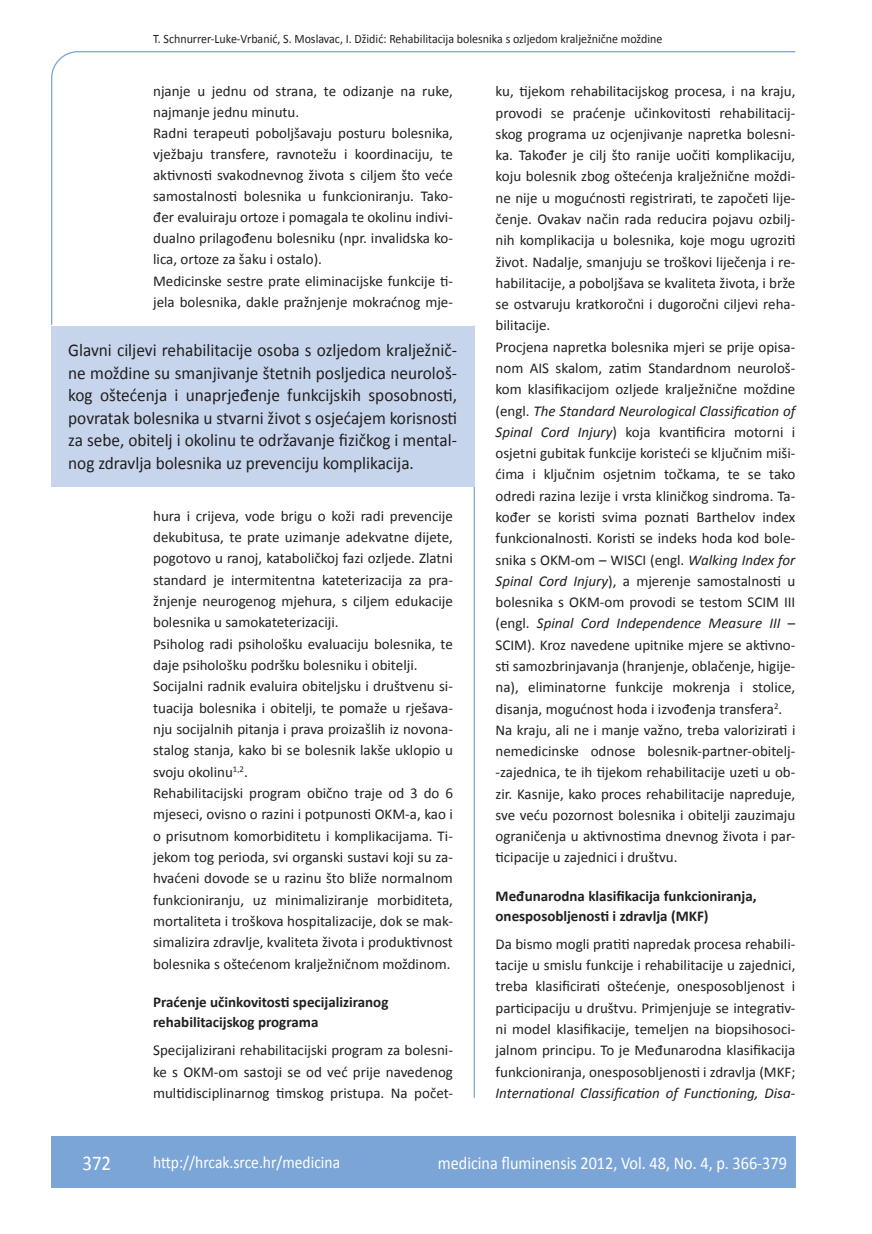
<style>
.page{position:relative;width:872px;height:1234px;background:#fff}
.page>*{position:absolute;margin:0;border:0;box-sizing:border-box;transform-origin:0 0}
.t1{font:21px "Calibri";color:#fff;scale:.9 1}
.anterfile{font:18px/22.5px "Calibri";color:#231f20;text-align:justify;scale:.96 1}
.t2{font:18px "Calibri";color:#fff;scale:.9 1}
.t3{font:17.25px "Calibri";color:#fff;scale:.9 1}
.osnovni_tekst{font:15px/21.3px "Calibri";color:#231f20;text-align:justify}
.podnaslov{font:700 15px/19.8px "Calibri";color:#231f20}
.glava{font:12.75px "Calibri";color:#231f20;scale:.94 1}
.s1{font-style:italic}
</style>
<div class="page">
<svg style="left:51px;top:51px;width:745px;height:274px"></svg>
<hr style="left:473px;top:325px;width:2px;height:772px;background:#7ca5d7">
<div style="left:51px;top:1135px;width:744px;height:51px;background:#7ca5d7"></div>
<div style="left:51px;top:325px;width:423px;height:161px;background:#c6d5ec"></div>
<p class="glava" style="left:153px;top:30px;width:543px">T. Schnurrer-Luke-Vrbanić, S. Moslavac, I. Džidić: Rehabilitacija bolesnika s ozljedom kralježnične moždine</p>
<p class="osnovni_tekst" style="left:153px;top:80px;width:301px">njanje u jednu od strana, te odizanje na ruke, najmanje jednu minutu.</p>
<p class="osnovni_tekst" style="left:153px;top:122px;width:301px">Radni terapeuti poboljšavaju posturu bolesnika, vježbaju transfere, ravnotežu i koordinaciju, te aktivnosti svakodnevnog života s ciljem što veće samostalnosti bolesnika u funkcioniranju. Tako&shy;đer evaluiraju ortoze i pomagala te okolinu indivi&shy;dualno prilagođenu bolesniku (npr. invalidska ko&shy;lica, ortoze za šaku i ostalo).</p>
<p class="osnovni_tekst" style="left:153px;top:269px;width:301px">Medicinske sestre prate eliminacijske funkcije ti&shy;jela bolesnika, dakle pražnjenje mokraćnog mje-</p>
<p class="anterfile" style="left:68px;top:338px;width:407px">Glavni ciljevi rehabilitacije osoba s ozljedom kralježnič&shy;ne moždine su smanjivanje štetnih posljedica neurološ&shy;kog oštećenja i unaprjeđenje funkcijskih sposobnosti, povratak bolesnika u stvarni život s osjećajem korisnosti za sebe, obitelj i okolinu te održavanje fizičkog i mental&shy;nog zdravlja bolesnika uz prevenciju komplikacija.</p>
<p class="osnovni_tekst" style="left:153px;top:504px;width:301px">hura i crijeva, vode brigu o koži radi prevencije dekubitusa, te prate uzimanje adekvatne dijete, pogotovo u ranoj, kataboličkoj fazi ozljede. Zlatni standard je intermitentna kateterizacija za pra&shy;žnjenje neurogenog mjehura, s ciljem edukacije bolesnika u samokateterizaciji.</p>
<p class="osnovni_tekst" style="left:153px;top:632px;width:301px">Psiholog radi psihološku evaluaciju bolesnika, te daje psihološku podršku bolesniku i obitelji.</p>
<p class="osnovni_tekst" style="left:153px;top:675px;width:301px">Socijalni radnik evaluira obiteljsku i društvenu si&shy;tuacija bolesnika i obitelji, te pomaže u rješava&shy;nju socijalnih pitanja i prava proizašlih iz novona&shy;stalog stanja, kako bi se bolesnik lakše uklopio u svoju okolinu<sup>1,2</sup>.</p>
<p class="osnovni_tekst" style="left:153px;top:781px;width:301px">Rehabilitacijski program obično traje od 3 do 6 mjeseci, ovisno o razini i potpunosti OKM-a, kao i o prisutnom komorbiditetu i komplikacijama. Ti&shy;jekom tog perioda, svi organski sustavi koji su za&shy;hvaćeni dovode se u razinu što bliže normalnom funkcioniranju, uz minimaliziranje morbiditeta, mortaliteta i troškova hospitalizacije, dok se mak&shy;simalizira zdravlje, kvaliteta života i produktivnost bolesnika s oštećenom kralježničnom moždinom.</p>
<p class="podnaslov" style="left:153px;top:991px;width:237px">Praćenje učinkovitosti specijaliziranog rehabilitacijskog programa</p>
<p class="osnovni_tekst" style="left:153px;top:1038px;width:301px">Specijalizirani rehabilitacijski program za bolesni&shy;ke s OKM-om sastoji se od već prije navedenog multidisciplinarnog timskog pristupa. Na počet-</p>
<p class="osnovni_tekst" style="left:495px;top:80px;width:301px">ku, tijekom rehabilitacijskog procesa, i na kraju, provodi se praćenje učinkovitosti rehabilitacij&shy;skog programa uz ocjenjivanje napretka bolesni&shy;ka. Također je cilj što ranije uočiti komplikaciju, koju bolesnik zbog oštećenja kralježnične moždi&shy;ne nije u mogućnosti registrirati, te započeti lije&shy;čenje. Ovakav način rada reducira pojavu ozbilj&shy;nih komplikacija u bolesnika, koje mogu ugroziti život. Nadalje, smanjuju se troškovi liječenja i re&shy;habilitacije, a poboljšava se kvaliteta života, i brže se ostvaruju kratkoročni i dugoročni ciljevi reha&shy;bilitacije.</p>
<p class="osnovni_tekst" style="left:495px;top:335px;width:301px">Procjena napretka bolesnika mjeri se prije opisa&shy;nom AIS skalom, zatim Standardnom neurološ&shy;kom klasifikacijom ozljede kralježnične moždine (engl. <span class="s1">The Standard Neurological Classification of Spinal Cord Injury</span>) koja kvantificira motorni i osjetni gubitak funkcije koristeći se ključnim miši&shy;ćima i ključnim osjetnim točkama, te se tako odredi razina lezije i vrsta kliničkog sindroma. Ta&shy;kođer se koristi svima poznati Barthelov index funkcionalnosti. Koristi se indeks hoda kod bole&shy;snika s OKM-om – WISCI (engl. <span class="s1">Walking Index for Spinal Cord Injury</span>), a mjerenje samostalnosti u bolesnika s OKM-om provodi se testom SCIM III (engl. <span class="s1">Spinal Cord Independence Measure III</span> – SCIM). Kroz navedene upitnike mjere se aktivno&shy;sti samozbrinjavanja (hranjenje, oblačenje, higije&shy;na), eliminatorne funkcije mokrenja i stolice, disanja, mogućnost hoda i izvođenja transfera<sup>2</sup>.</p>
<p class="osnovni_tekst" style="left:495px;top:718px;width:301px">Na kraju, ali ne i manje važno, treba valorizirati i nemedicinske odnose bolesnik-partner-obitelj--zajednica, te ih tijekom rehabilitacije uzeti u ob&shy;zir. Kasnije, kako proces rehabilitacije napreduje, sve veću pozornost bolesnika i obitelji zauzimaju ograničenja u aktivnostima dnevnog života i par&shy;ticipacije u zajednici i društvu.</p>
<p class="podnaslov" style="left:495px;top:885px;width:263px">Međunarodna klasifikacija funkcioniranja, onesposobljenosti i zdravlja (MKF)</p>
<p class="osnovni_tekst" style="left:495px;top:932px;width:301px">Da bismo mogli pratiti napredak procesa rehabili&shy;tacije u smislu funkcije i rehabilitacije u zajednici, treba klasificirati oštećenje, onesposobljenost i participaciju u društvu. Primjenjuje se integrativ&shy;ni model klasifikacije, temeljen na biopsihosoci&shy;jalnom principu. To je Međunarodna klasifikacija funkcioniranja, onesposobljenosti i zdravlja (MKF; <span class="s1">International Classification of Functioning, Disa-</span></p>
<p class="t1" style="left:82px;top:1149px;width:33px">372</p>
<p class="t3" style="left:153px;top:1150px;width:209px">http://hrcak.srce.hr/medicina</p>
<p class="t2" style="left:438px;top:1151px;width:389px">medicina fluminensis 2012, Vol. 48, No. 4, p. 366-379</p>
</div>
